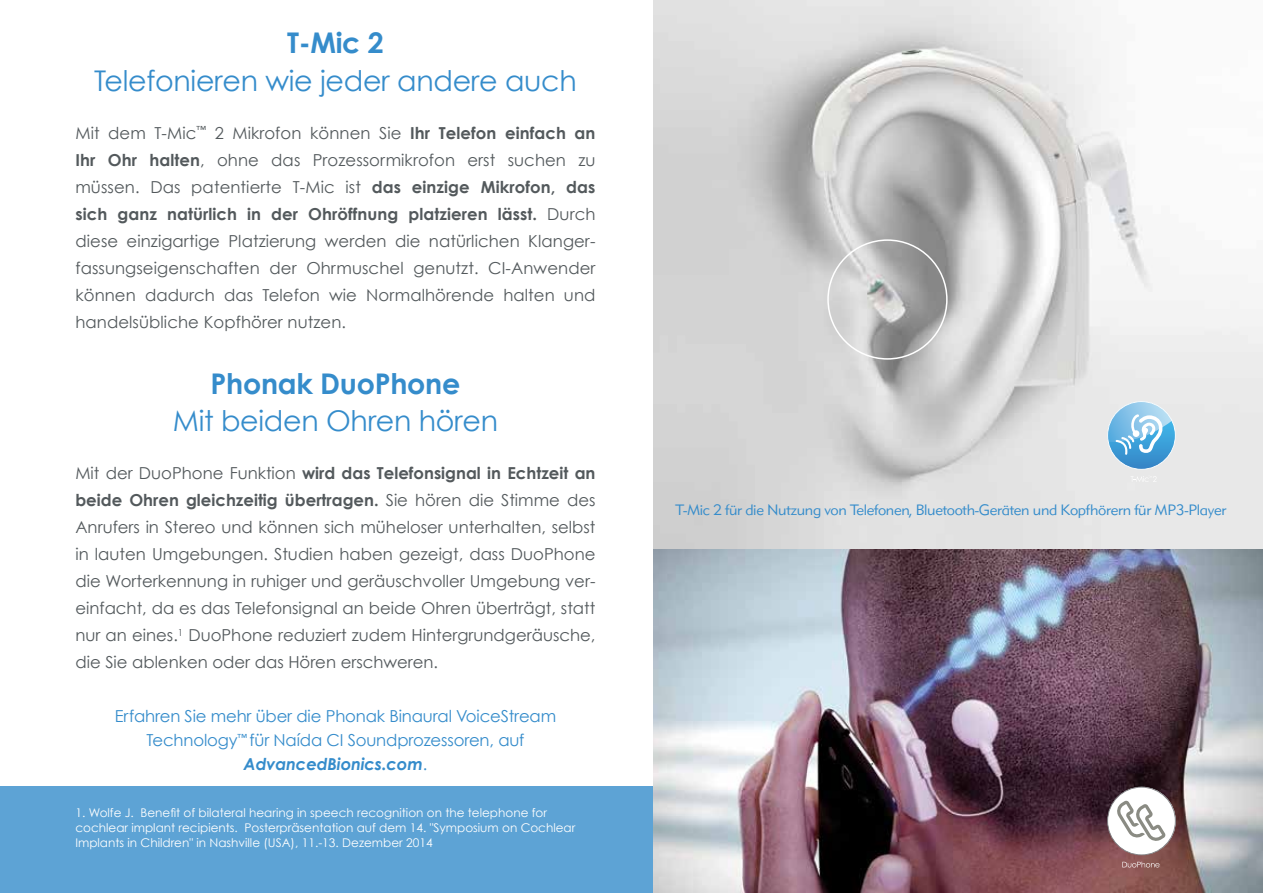
<style>
.page{position:relative;width:1263px;height:893px;background:#fff}
.page>*{position:absolute;margin:0;border:0;box-sizing:border-box;transform-origin:0 0}
.t1{font:28.5px "Century Gothic";letter-spacing:-.01em;color:#358ccb}
.t2{font:700 28.5px "Century Gothic";letter-spacing:-.01em;color:#358ccb}
.t3{font:16.5px/27px "Century Gothic";color:#53595c;text-align:justify}
.t4{font:16.5px/24px "Century Gothic";letter-spacing:-.01em;color:#358ccb;text-align:center}
.t5{font:300 15px "DH Sans";letter-spacing:-.02em;color:#358ccb}
.t6{font:12px/15px "Century Gothic";color:#fff}
.s1{font-weight:700}
.s2{font-weight:700;font-style:italic}
</style>
<div class="page">
<img style="left:653px;top:0;width:610px;height:787px">
<div style="left:0;top:787px;width:1263px;height:106px;background:#5da3d5"></div>
<img style="left:653px;top:550px;width:609px;height:343px">
<div style="left:827px;top:239px;width:121px;height:121px;border:2px solid #fff;border-radius:50%"></div>
<svg style="left:1107px;top:401px;width:69px;height:69px;background:#96c7e5"></svg>
<svg style="left:1130px;top:476px;width:26px;height:6px"></svg>
<svg style="left:1122px;top:862px;width:37px;height:5px"></svg>
<svg style="left:1107px;top:787px;width:69px;height:68px;background:#c8c0c0"></svg>
<h1 class="t2" style="left:287px;top:25px;width:98px">T-Mic 2</h1>
<h1 class="t1" style="left:94px;top:63px;width:484px">Telefonieren wie jeder andere auch</h1>
<p class="t3" style="left:75px;top:119px;width:522px">Mit dem T-Mic<sup>™</sup> 2 Mikrofon können Sie <span class="s1">Ihr Telefon einfach an Ihr Ohr halten</span>, ohne das Prozessormikrofon erst suchen zu müssen. Das patentierte T-Mic ist <span class="s1">das einzige Mikrofon, das sich ganz natürlich in der Ohröffnung platzieren lässt.</span> Durch diese einzigartige Platzierung werden die natürlichen Klanger&shy;fassungseigenschaften der Ohrmuschel genutzt. CI-Anwender können dadurch das Telefon wie Normalhörende halten und handelsübliche Kopfhörer nutzen.</p>
<h1 class="t2" style="left:211px;top:365px;width:251px">Phonak DuoPhone</h1>
<h1 class="t1" style="left:173px;top:404px;width:327px">Mit beiden Ohren hören</h1>
<p class="t3" style="left:75px;top:459px;width:521px">Mit der DuoPhone Funktion <span class="s1">wird das Telefonsignal in Echtzeit an beide Ohren gleichzeitig übertragen.</span> Sie hören die Stimme des Anrufers in Stereo und können sich müheloser unterhalten, selbst in lauten Umgebungen. Studien haben gezeigt, dass DuoPhone die Worterkennung in ruhiger und geräuschvoller Umgebung ver&shy;einfacht, da es das Telefonsignal an beide Ohren überträgt, statt nur an eines.<sup>1</sup> DuoPhone reduziert zudem Hintergrundgeräusche, die Sie ablenken oder das Hören erschweren.</p>
<p class="t4" style="left:115px;top:704px;width:443px">Erfahren Sie mehr über die Phonak Binaural VoiceStream<br>Technology<sup>™</sup> für Naída CI Soundprozessoren, auf<br><span class="s2">AdvancedBionics.com</span>.</p>
<p class="t6" style="left:75px;top:805px;width:501px">1. Wolfe J. Benefit of bilateral hearing in speech recognition on the telephone for cochlear implant recipients. Posterpräsentation auf dem 14. "Symposium on Cochlear<br>Implants in Children" in Nashville (USA), 11.-13. Dezember 2014</p>
<p class="t5" style="left:676px;top:501px;width:552px">T-Mic 2 für die Nutzung von Telefonen, Bluetooth-Geräten und Kopfhörern für MP3-Player</p>
</div>
